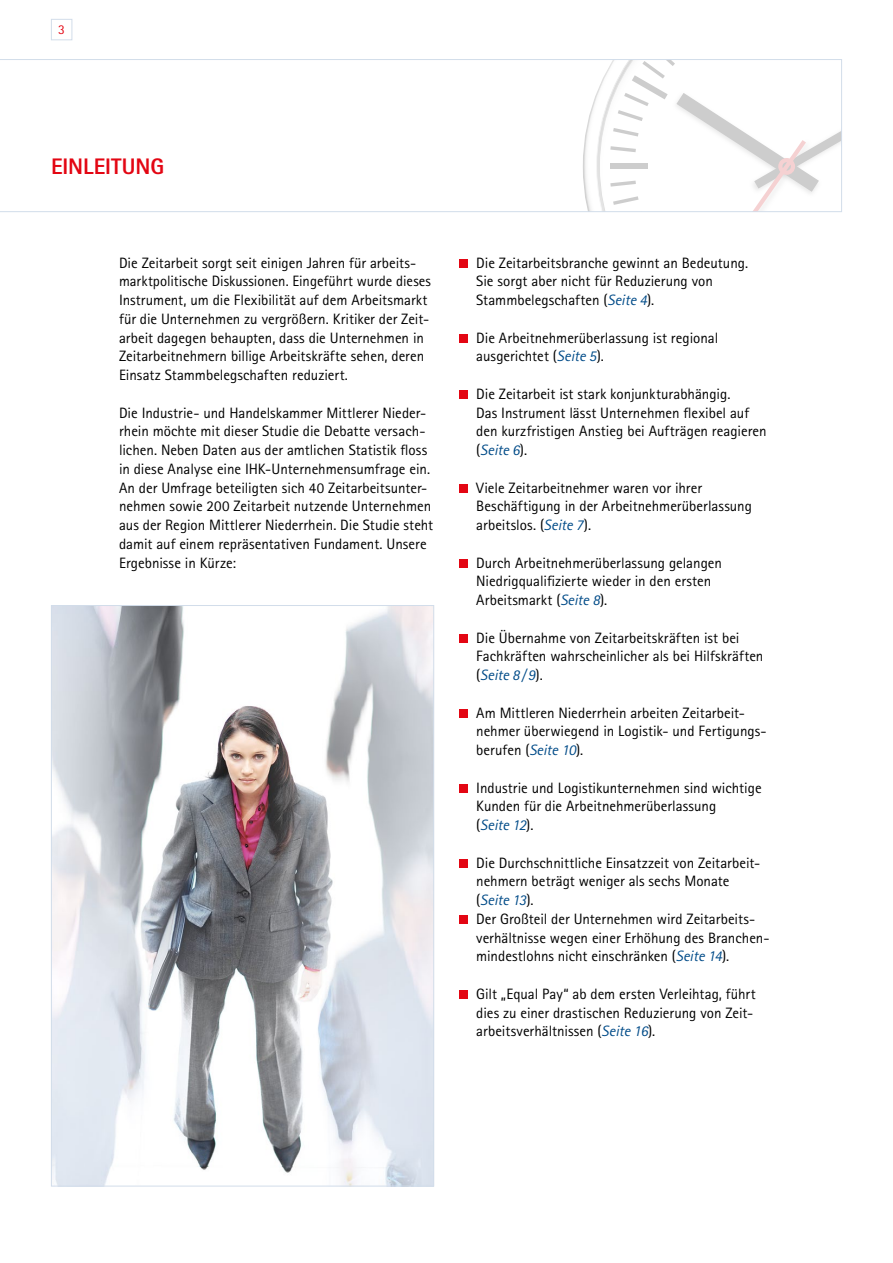
<style>
.page{position:relative;width:893px;height:1263px;background:#fff}
.page>*{position:absolute;margin:0;border:0;box-sizing:border-box;transform-origin:0 0}
.t1{font:800 22.5px "Rotis Sans Serif Pro";letter-spacing:-.005em;color:#e30613}
.t2{font:15px/18.8px "Rotis Sans Serif Pro";color:#000}
.t3{font:13.5px "Rotis Sans Serif Pro";color:#e30613}
.s1{font-style:italic;color:#004b88}
</style>
<div class="page">
<svg style="left:1px;top:59px;width:841px;height:153px"></svg>
<div style="left:459px;top:259px;width:9px;height:9px;background:#e30613"></div>
<div style="left:459px;top:334px;width:9px;height:9px;background:#e30613"></div>
<div style="left:459px;top:390px;width:9px;height:9px;background:#e30613"></div>
<div style="left:459px;top:484px;width:9px;height:9px;background:#e30613"></div>
<div style="left:459px;top:559px;width:9px;height:9px;background:#e30613"></div>
<div style="left:459px;top:634px;width:9px;height:9px;background:#e30613"></div>
<div style="left:459px;top:709px;width:9px;height:9px;background:#e30613"></div>
<div style="left:459px;top:784px;width:9px;height:9px;background:#e30613"></div>
<div style="left:459px;top:859px;width:9px;height:9px;background:#e30613"></div>
<div style="left:459px;top:915px;width:9px;height:9px;background:#e30613"></div>
<div style="left:459px;top:990px;width:9px;height:9px;background:#e30613"></div>
<div style="left:51px;top:19px;width:21px;height:21px;border:1px solid #d2ddea"></div>
<img style="left:53px;top:607px;width:379px;height:577px">
<p class="t3" style="left:58px;top:22px;width:8px">3</p>
<h1 class="t1" style="left:51px;top:152px;width:115px">EINLEITUNG</h1>
<p class="t2" style="left:119px;top:253px;width:314px">Die Zeitarbeit sorgt seit einigen Jahren für arbeits&shy;marktpolitische Diskussionen. Eingeführt wurde dieses Instrument, um die Flexibilität auf dem Arbeitsmarkt für die Unternehmen zu vergrößern. Kritiker der Zeit&shy;arbeit dagegen behaupten, dass die Unternehmen in Zeitarbeitnehmern billige Arbeitskräfte sehen, deren Einsatz Stammbelegschaften reduziert.</p>
<p class="t2" style="left:119px;top:403px;width:316px">Die Industrie- und Handelskammer Mittlerer Nieder&shy;rhein möchte mit dieser Studie die Debatte versach&shy;lichen. Neben Daten aus der amtlichen Statistik floss in diese Analyse eine IHK-Unternehmensumfrage ein.<br>An der Umfrage beteiligten sich 40 Zeitarbeitsunter&shy;nehmen sowie 200 Zeitarbeit nutzende Unternehmen aus der Region Mittlerer Niederrhein. Die Studie steht damit auf einem repräsentativen Fundament. Unsere Ergebnisse in Kürze:</p>
<p class="t2" style="left:476px;top:253px;width:273px">Die Zeitarbeitsbranche gewinnt an Bedeutung.<br>Sie sorgt aber nicht für Reduzierung von<br>Stammbelegschaften (<span class="s1">Seite 4</span>).</p>
<p class="t2" style="left:476px;top:328px;width:244px">Die Arbeitnehmerüberlassung ist regional ausgerichtet (<span class="s1">Seite 5</span>).</p>
<p class="t2" style="left:476px;top:384px;width:292px">Die Zeitarbeit ist stark konjunkturabhängig.<br>Das Instrument lässt Unternehmen flexibel auf den kurzfristigen Anstieg bei Aufträgen reagieren (<span class="s1">Seite 6</span>).</p>
<p class="t2" style="left:476px;top:478px;width:277px">Viele Zeitarbeitnehmer waren vor ihrer<br>Beschäftigung in der Arbeitnehmerüberlassung arbeitslos. (<span class="s1">Seite 7</span>).</p>
<p class="t2" style="left:476px;top:553px;width:247px">Durch Arbeitnehmerüberlassung gelangen<br>Niedrigqualifizierte wieder in den ersten<br>Arbeitsmarkt (<span class="s1">Seite 8</span>).</p>
<p class="t2" style="left:476px;top:628px;width:289px">Die Übernahme von Zeitarbeitskräften ist bei<br>Fachkräften wahrscheinlicher als bei Hilfskräften (<span class="s1">Seite 8 / 9</span>).</p>
<p class="t2" style="left:476px;top:703px;width:292px">Am Mittleren Niederrhein arbeiten Zeitarbeit&shy;nehmer überwiegend in Logistik- und Fertigungs&shy;berufen (<span class="s1">Seite 10</span>).</p>
<p class="t2" style="left:476px;top:778px;width:287px">Industrie und Logistikunternehmen sind wichtige<br>Kunden für die Arbeitnehmerüberlassung<br>(<span class="s1">Seite 12</span>).</p>
<p class="t2" style="left:476px;top:853px;width:293px">Die Durchschnittliche Einsatzzeit von Zeitarbeit&shy;nehmern beträgt weniger als sechs Monate<br>(<span class="s1">Seite 13</span>).<br>Der Großteil der Unternehmen wird Zeitarbeits&shy;verhältnisse wegen einer Erhöhung des Branchen&shy;mindestlohns nicht einschränken (<span class="s1">Seite 14</span>).</p>
<p class="t2" style="left:476px;top:984px;width:281px">Gilt „Equal Pay“ ab dem ersten Verleihtag, führt dies zu einer drastischen Reduzierung von Zeit&shy;arbeitsverhältnissen (<span class="s1">Seite 16</span>).</p>
</div>
